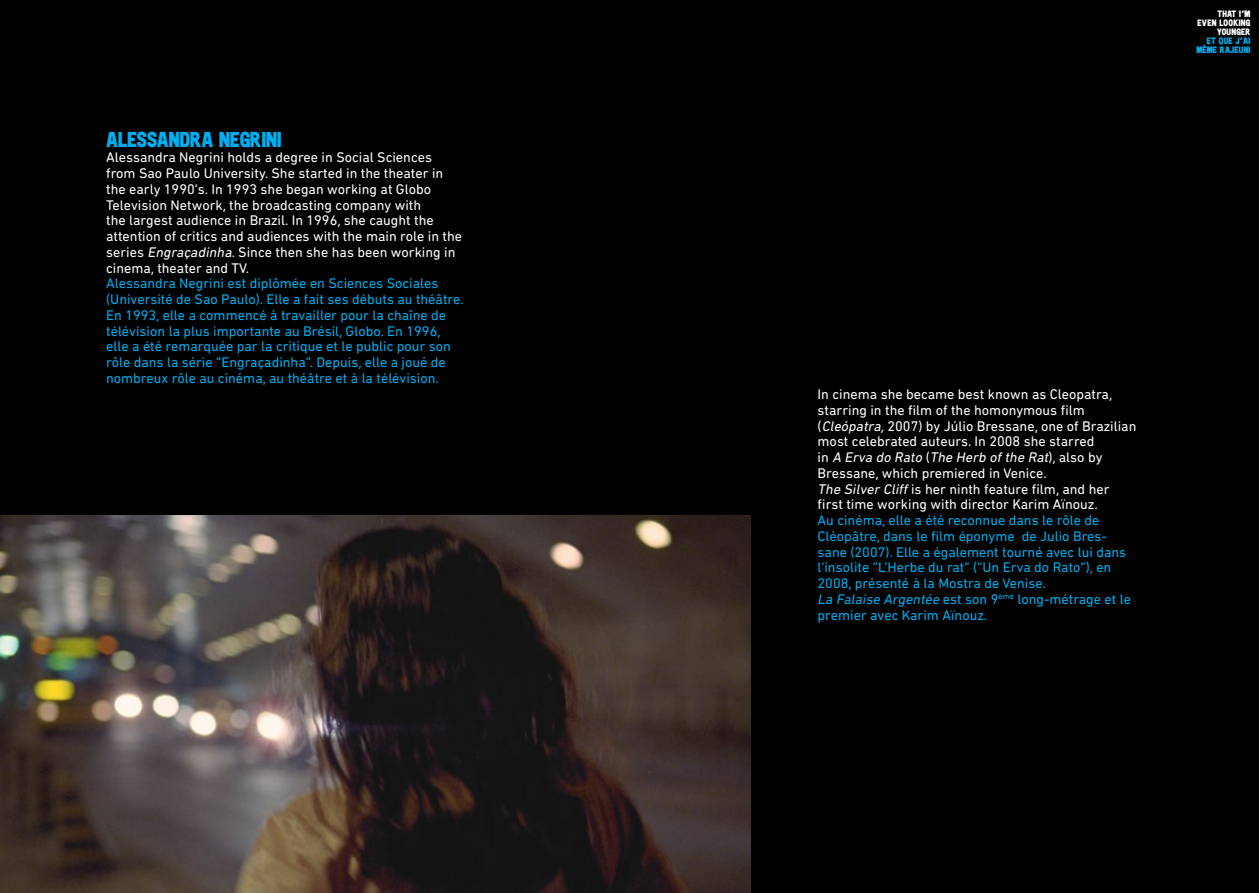
<style>
.page{position:relative;width:1259px;height:893px;background:#fff}
.page>*{position:absolute;margin:0;border:0;box-sizing:border-box;transform-origin:0 0}
.t1{font:21px "Double DNF Fill";color:#00aeef}
.t2{font:14.25px/15.8px "DIN Next Rounded LT Pro";color:#fff}
.t3{font:14.25px/15.8px "DIN Next Rounded LT Pro";color:#00aeef}
.t4{font:9px/9px "Double DNF Fill";letter-spacing:.03em;color:#fff;text-align:right}
.t5{font:9px/9px "Double DNF Fill";letter-spacing:.03em;color:#00aeef;text-align:right}
.s1{font-style:italic}
</style>
<div class="page">
<div style="left:629px;top:0;width:630px;height:893px;background:#000"></div>
<div style="left:0;top:0;width:629px;height:893px;background:#000"></div>
<img style="left:0;top:516px;width:750px;height:377px">
<h1 class="t1" style="left:106px;top:126px;width:33px">ALESSAN</h1>
<h1 class="t1" style="left:180px;top:126px;width:103px">DRA NEGRINI</h1>
<p class="t2" style="left:106px;top:150px;width:357px">Alessandra Negrini holds a degree in Social Sciences from Sao Paulo University. She started in the theater in the early 1990’s. In 1993 she began working at Globo Television Network, the broadcasting company with<br>the largest audience in Brazil. In 1996, she caught the attention of critics and audiences with the main role in the series <span class="s1">Engraçadinha</span>. Since then she has been working in cinema, theater and TV.</p>
<p class="t3" style="left:106px;top:276px;width:359px">Alessandra Negrini est diplômée en Sciences Sociales (Université de Sao Paulo). Elle a fait ses débuts au théâtre.<br>En 1993, elle a commencé à travailler pour la chaîne de télévision la plus importante au Brésil, Globo. En 1996, elle a été remarquée par la critique et le public pour son rôle dans la série “Engraçadinha“. Depuis, elle a joué de nombreux rôle au cinéma, au théâtre et à la télévision.</p>
<p class="t4" style="left:1197px;top:9px;width:54px">THAT I’M<br>EVEN LOOKING<br>YOUNGER</p>
<p class="t5" style="left:1196px;top:36px;width:56px">ET QUE J’AI<br>MÊME RAJEUNI</p>
<p class="t2" style="left:817px;top:386px;width:320px">In cinema she became best known as Cleopatra, starring in the film of the homonymous film (<span class="s1">Cleópatra,</span>2007) by Júlio Bressane, one of Brazilian most celebrated auteurs. In 2008 she starred<br>i n <span class="s1">A Erva do Rato</span> ( <span class="s1">The Herb ofthe Rat</span>) , a l s o b y Bressane, which premiered in Venice.<br><span class="s1">The Silver Cliff</span> is her ninth feature film, and her first time working with director Karim Aïnouz.</p>
<p class="t3" style="left:817px;top:512px;width:315px">Au cinéma, elle a été reconnue dans le rôle de Cléopâtre, dans le film éponyme de Julio Bres&shy;sane (2007). Elle a également tourné avec lui dans l’insolite “L’Herbe du rat” (“Un Erva do Rato“), en 2008, présenté à la Mostra de Venise.<br><span class="s1">La Falaise Argentée</span> est son 9<sup>ème</sup> long-métrage et le premier avec Karim Aïnouz.</p>
</div>
